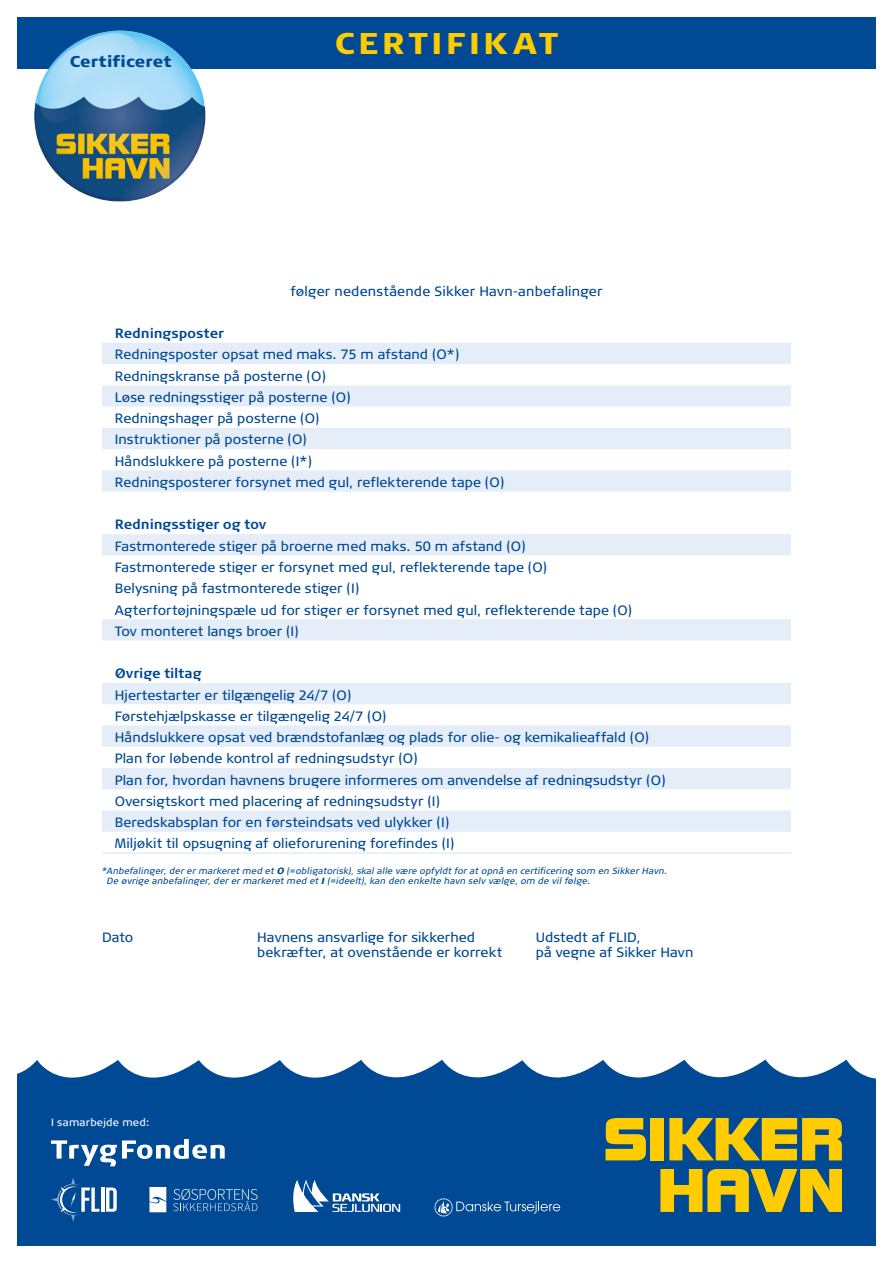
<style>
.page{position:relative;width:893px;height:1263px;background:#fff}
.page>*{position:absolute;margin:0;border:0;box-sizing:border-box;transform-origin:0 0}
.t1{font:900 30px "TRYG Column";letter-spacing:.125em;color:#fc0}
.t2{font:900 15.75px "TRYG Column";letter-spacing:.01em;color:#004994}
.t3{font:13.5px/21.3px "TRYG Column";letter-spacing:.005em;color:#004994}
.t4{font:700 13.5px "TRYG Column";letter-spacing:-.015em;color:#004994}
.t5{font:10.5px "TRYG Column";letter-spacing:.025em;color:#fff}
.t6{font:italic 9px/10.5px "TRYG Column";letter-spacing:.02em;color:#004994}
.s1{font-weight:900}
</style>
<div class="page">
<div style="left:17px;top:17px;width:859px;height:51px;background:#004994"></div>
<img style="left:34px;top:30px;width:171px;height:171px;border-radius:84px">
<svg style="left:17px;top:1059px;width:859px;height:187px;background:#16589c"></svg>
<svg style="left:660px;top:1169px;width:182px;height:43px;background:#aba030"></svg>
<svg style="left:605px;top:1118px;width:41px;height:42px;background:#c8af1f"></svg>
<div style="left:651px;top:1118px;width:13px;height:42px;background:#fc0"></div>
<svg style="left:669px;top:1118px;width:173px;height:42px;background:#b1a42c"></svg>
<svg style="left:102px;top:343px;width:689px;height:489px"></svg>
<svg style="left:102px;top:364px;width:689px;height:21px"></svg>
<hr style="left:102px;top:852px;width:621px;height:2px;background:#e5edf9">
<hr style="left:723px;top:852px;width:68px;height:2px;background:#e5edf9">
<svg style="left:51px;top:1139px;width:174px;height:27px"></svg>
<svg style="left:293px;top:1180px;width:107px;height:32px"></svg>
<svg style="left:173px;top:1189px;width:84px;height:22px;background:#2b68a6"></svg>
<svg style="left:149px;top:1187px;width:17px;height:25px"></svg>
<svg style="left:434px;top:1198px;width:126px;height:19px;background:#2664a4"></svg>
<svg style="left:106px;top:1187px;width:11px;height:25px"></svg>
<svg style="left:51px;top:1177px;width:48px;height:45px;background:#2865a4"></svg>
<hr style="left:101px;top:1187px;width:3px;height:25px;background:#fff">
<p class="t2" style="left:70px;top:51px;width:103px">Certificeret</p>
<h1 class="t1" style="left:335px;top:24px;width:225px">CERTIFIKAT</h1>
<p class="t3" style="left:290px;top:280px;width:314px">følger nedenstående Sikker Havn-anbefalinger</p>
<p class="t4" style="left:115px;top:325px;width:111px">Redningsposter</p>
<p class="t3" style="left:115px;top:344px;width:391px">Redningsposter opsat med maks. 75 m afstand (O*)<br>Redningskranse på posterne (O)<br>Løse redningsstiger på posterne (O)<br>Redningshager på posterne (O)<br>Instruktioner på posterne (O)<br>Håndslukkere på posterne (I*)<br>Redningsposterer forsynet med gul, reflekterende tape (O)</p>
<p class="t4" style="left:115px;top:517px;width:153px">Redningsstiger og tov</p>
<p class="t3" style="left:115px;top:535px;width:519px">Fastmonterede stiger på broerne med maks. 50 m afstand (O)<br>Fastmonterede stiger er forsynet med gul, reflekterende tape (O)<br>Belysning på fastmonterede stiger (I)<br>Agterfortøjningspæle ud for stiger er forsynet med gul, reflekterende tape (O)<br>Tov monteret langs broer (I)</p>
<p class="t4" style="left:115px;top:666px;width:88px">Øvrige tiltag</p>
<p class="t3" style="left:115px;top:684px;width:552px">Hjertestarter er tilgængelig 24/7 (O)<br>Førstehjælpskasse er tilgængelig 24/7 (O)<br>Håndslukkere opsat ved brændstofanlæg og plads for olie- og kemikalieaffald (O)<br>Plan for løbende kontrol af redningsudstyr (O)<br>Plan for, hvordan havnens brugere informeres om anvendelse af redningsudstyr (O)<br>Oversigtskort med placering af redningsudstyr (I)<br>Beredskabsplan for en førsteindsats ved ulykker (I)<br>Miljøkit til opsugning af olieforurening forefindes (I)</p>
<p class="t6" style="left:107px;top:865px;width:562px;text-indent:-5px">*Anbefalinger, der er markeret med et <span class="s1">O</span> (=obligatorisk), skal alle være opfyldt for at opnå en certificering som en Sikker Havn.<br>De øvrige anbefalinger, der er markeret med et <span class="s1">I</span> (=ideelt), kan den enkelte havn selv vælge, om de vil følge.</p>
<p class="t3" style="left:102px;top:927px;width:33px">Dato</p>
<p class="t3" style="left:536px;top:930px;width:159px;line-height:15px">Udstedt af FLID,<br>på vegne af Sikker Havn</p>
<p class="t3" style="left:257px;top:930px;width:247px;line-height:15px">Havnens ansvarlige for sikkerhed bekræfter, at ovenstående er korrekt</p>
<p class="t5" style="left:51px;top:1117px;width:100px">I samarbejde med:</p>
</div>
